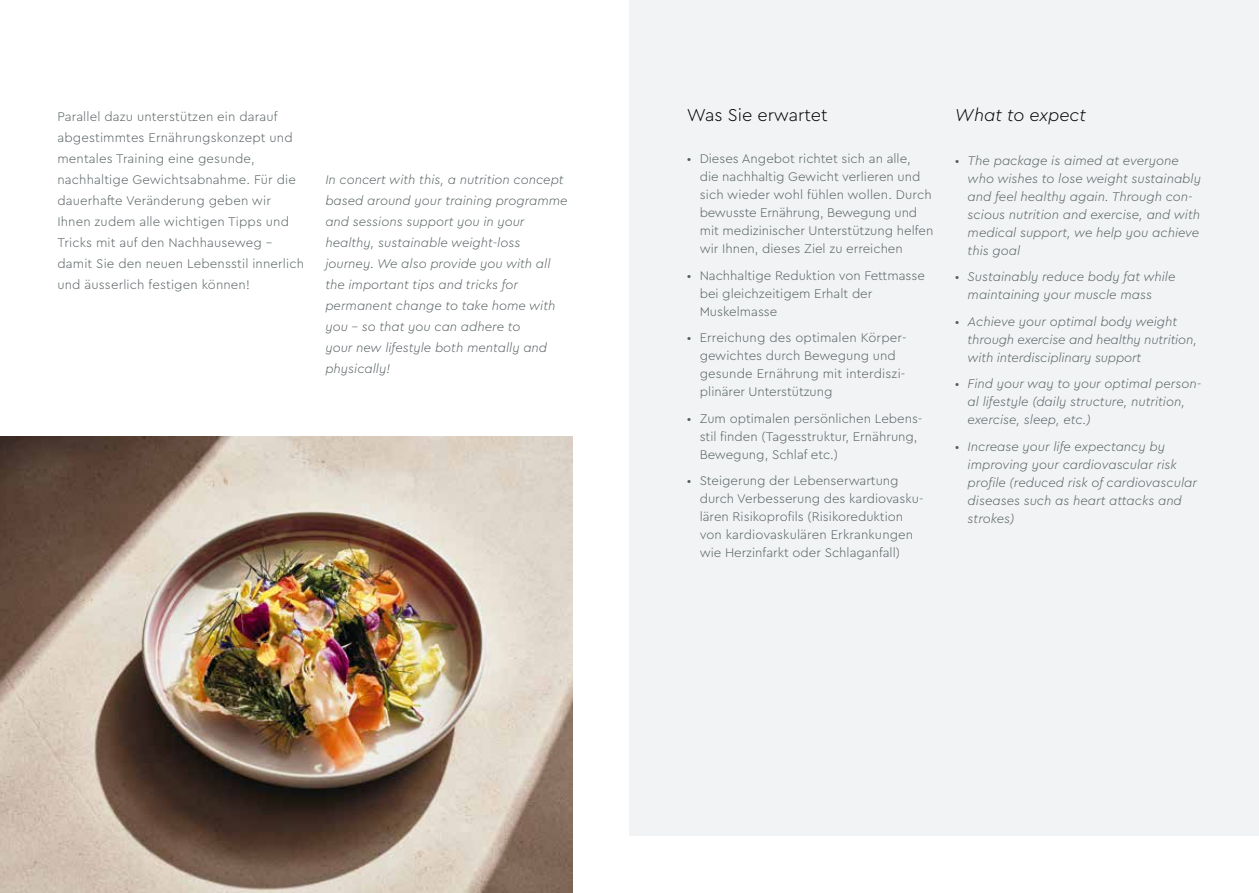
<style>
.page{position:relative;width:1259px;height:893px;background:#fff}
.page>*{position:absolute;margin:0;border:0;box-sizing:border-box;transform-origin:0 0}
.t1{font:300 18px "Cera Pro";color:#000}
.t2{font:italic 300 18px "Cera Pro";color:#000}
.t3{font:300 13.2px/18px "Cera Pro";color:#555f61}
.t4{font:italic 300 13.2px/18px "Cera Pro";color:#555f61}
</style>
<div class="page">
<div style="left:629px;top:0;width:630px;height:836px;background:#f1f3f4"></div>
<img style="left:0;top:436px;width:572px;height:457px">
<p class="t3" style="left:57px;top:107px;width:222px">Parallel dazu unterstützen ein darauf</p>
<h1 class="t1" style="left:687px;top:103px;width:142px">Was Sie erwartet</h1>
<h1 class="t2" style="left:955px;top:103px;width:133px">What to expect</h1>
<p class="t3" style="left:57px;top:127px;width:248px;line-height:21px">abgestimmtes Ernährungskonzept und mentales Training eine gesunde, nachhaltige Gewichtsabnahme. Für die dauerhafte Veränderung geben wir Ihnen zudem alle wichtigen Tipps und Tricks mit auf den Nachhauseweg – damit Sie den neuen Lebensstil innerlich und äusserlich festigen können!</p>
<p class="t3" style="left:699px;top:149px;width:235px;text-indent:-13px">• Dieses Angebot richtet sich an alle,<br>die nachhaltig Gewicht verlieren und sich wieder wohl fühlen wollen. Durch bewusste Ernährung, Bewegung und mit medizinischer Unterstützung helfen wir Ihnen, dieses Ziel zu erreichen</p>
<p class="t3" style="left:699px;top:266px;width:227px;text-indent:-13px">• Nachhaltige Reduktion von Fettmasse bei gleichzeitigem Erhalt der<br>Muskelmasse</p>
<p class="t3" style="left:699px;top:328px;width:208px;text-indent:-13px">• Erreichung des optimalen Körper&shy;gewichtes durch Bewegung und gesunde Ernährung mit interdiszi&shy;plinärer Unterstützung</p>
<p class="t3" style="left:699px;top:409px;width:224px;text-indent:-13px">• Zum optimalen persönlichen Lebens&shy;stil finden (Tagesstruktur, Ernährung,<br>Bewegung, Schlaf etc.)</p>
<p class="t3" style="left:699px;top:471px;width:225px;text-indent:-13px">• Steigerung der Lebenserwartung durch Verbesserung des kardiovasku&shy;lären Risikoprofils (Risikoreduktion von kardiovaskulären Erkrankungen wie Herzinfarkt oder Schlaganfall)</p>
<p class="t4" style="left:967px;top:151px;width:235px;text-indent:-13px">• The package is aimed at everyone who wishes to lose weight sustainably and feel healthy again. Through con&shy;scious nutrition and exercise, and with medical support, we help you achieve this goal</p>
<p class="t4" style="left:967px;top:267px;width:209px;text-indent:-13px">• Sustainably reduce body fat while maintaining your muscle mass</p>
<p class="t4" style="left:967px;top:312px;width:231px;text-indent:-13px">• Achieve your optimal body weight through exercise and healthy nutrition, with interdisciplinary support</p>
<p class="t4" style="left:967px;top:374px;width:235px;text-indent:-13px">• Find your way to your optimal person&shy;al lifestyle (daily structure, nutrition, exercise, sleep, etc.)</p>
<p class="t4" style="left:967px;top:437px;width:231px;text-indent:-13px">• Increase your life expectancy by improving your cardiovascular risk profile (reduced risk of cardiovascular diseases such as heart attacks and strokes)</p>
<p class="t4" style="left:325px;top:169px;width:244px;line-height:21px">In concert with this, a nutrition concept based around your training programme and sessions support you in your healthy, sustainable weight-loss journey. We also provide you with all the important tips and tricks for permanent change to take home with you – so that you can adhere to<br>your new lifestyle both mentally and physically!</p>
</div>
